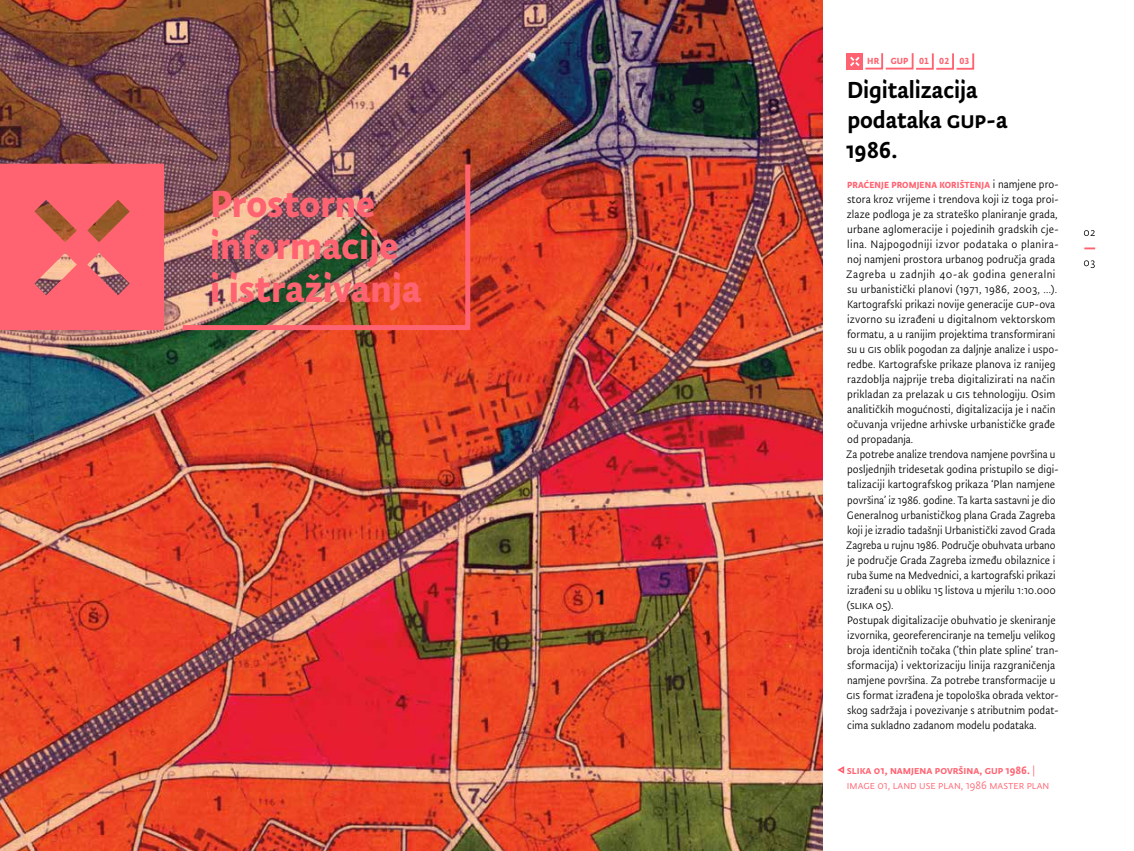
<style>
.page{position:relative;width:1134px;height:851px;background:#fff}
.page>*{position:absolute;margin:0;border:0;box-sizing:border-box;transform-origin:0 0}
.t1{font:42.5px/42.5px "Tempera Bld";color:#ff6371}
.t2{font:500 26.25px/30px "Tempera";letter-spacing:-.005em;color:#000}
.t3{font:12.25px/15px "Tempera";color:#000}
.t4{font:12.25px/15px "Tempera";color:#ff6371}
.t5{font:10px "Tempera Bld";letter-spacing:.01em;color:#ff6371}
.s1{font-family:"Tempera";font-size:12.25px;color:#000}
.s2{font-weight:500}
</style>
<div class="page">
<svg style="left:1084px;top:247px;width:11px;height:2px"></svg>
<svg style="left:1084px;top:260px;width:11px;height:8px"></svg>
<img style="left:0;top:0;width:822px;height:850px">
<svg style="left:0;top:164px;width:164px;height:166px;background:#f6646d"></svg>
<img style="left:178px;top:160px;width:295px;height:172px">
<div style="left:847px;top:53px;width:16px;height:16px;background:#ff6371"></div>
<svg style="left:848px;top:53px;width:127px;height:17px"></svg>
<svg style="left:837px;top:766px;width:8px;height:8px"></svg>
<svg style="left:1084px;top:230px;width:11px;height:6px"></svg>
<h1 class="t1" style="left:210px;top:182px;width:213px">Prostorne informacije<br>i istraživanja</h1>
<p class="t5" style="left:867px;top:55px;width:104px">HR gup 01 02 03</p>
<h2 class="t2" style="left:846px;top:75px;width:164px">Digitalizacija podataka gup-a<br>1986.</h2>
<p class="t5" style="left:847px;top:179px;width:213px">Praćenje promjena korištenja <span class="s1">i namjene pro-</span></p>
<p class="t3" style="left:846px;top:192px;width:214px">stora kroz vrijeme i trendova koji iz toga proi&shy;zlaze podloga je za strateško planiranje grada, urbane aglomeracije i pojedinih gradskih cje&shy;lina. Najpogodniji izvor podataka o planira&shy;noj namjeni prostora urbanog područja grada Zagreba u zadnjih 40-ak godina generalni su urbanistički planovi (1971, 1986, 2003, …).<br>Kartografski prikazi novije generacije GUP-ova izvorno su izrađeni u digitalnom vektorskom formatu, a u ranijim projektima transformirani su u GIS oblik pogodan za daljnje analize i uspo&shy;redbe. Kartografske prikaze planova iz ranijeg razdoblja najprije treba digitalizirati na način prikladan za prelazak u GIS tehnologiju. Osim analitičkih mogućnosti, digitalizacija je i način očuvanja vrijedne arhivske urbanističke građe od propadanja.<br>Za potrebe analize trendova namjene površina u posljednjih tridesetak godina pristupilo se digi&shy;talizaciji kartografskog prikaza ‘Plan namjene površina’ iz 1986. godine. Ta karta sastavni je dio Generalnog urbanističkog plana Grada Zagreba koji je izradio tadašnji Urbanistički zavod Grada Zagreba u rujnu 1986. Područje obuhvata urbano je područje Grada Zagreba između obilaznice i ruba šume na Medvednici, a kartografski prikazi izrađeni su u obliku 15 listova u mjerilu 1:10.000 (slika 05).<br>Postupak digitalizacije obuhvatio je skeniranje izvornika, georeferenciranje na temelju velikog broja identičnih točaka (’thin plate spline’ tran&shy;sformacija) i vektorizaciju linija razgraničenja namjene površina. Za potrebe transformacije u GIS format izrađena je topološka obrada vektor&shy;skog sadržaja i povezivanje s atributnim podat&shy;cima sukladno zadanom modelu podataka.</p>
<p class="t4" style="left:847px;top:762px;width:204px"><span class="s2">slika 01, namjena površina, gup 1986.</span> | image 01, land use plan, 1986 master plan</p>
</div>
